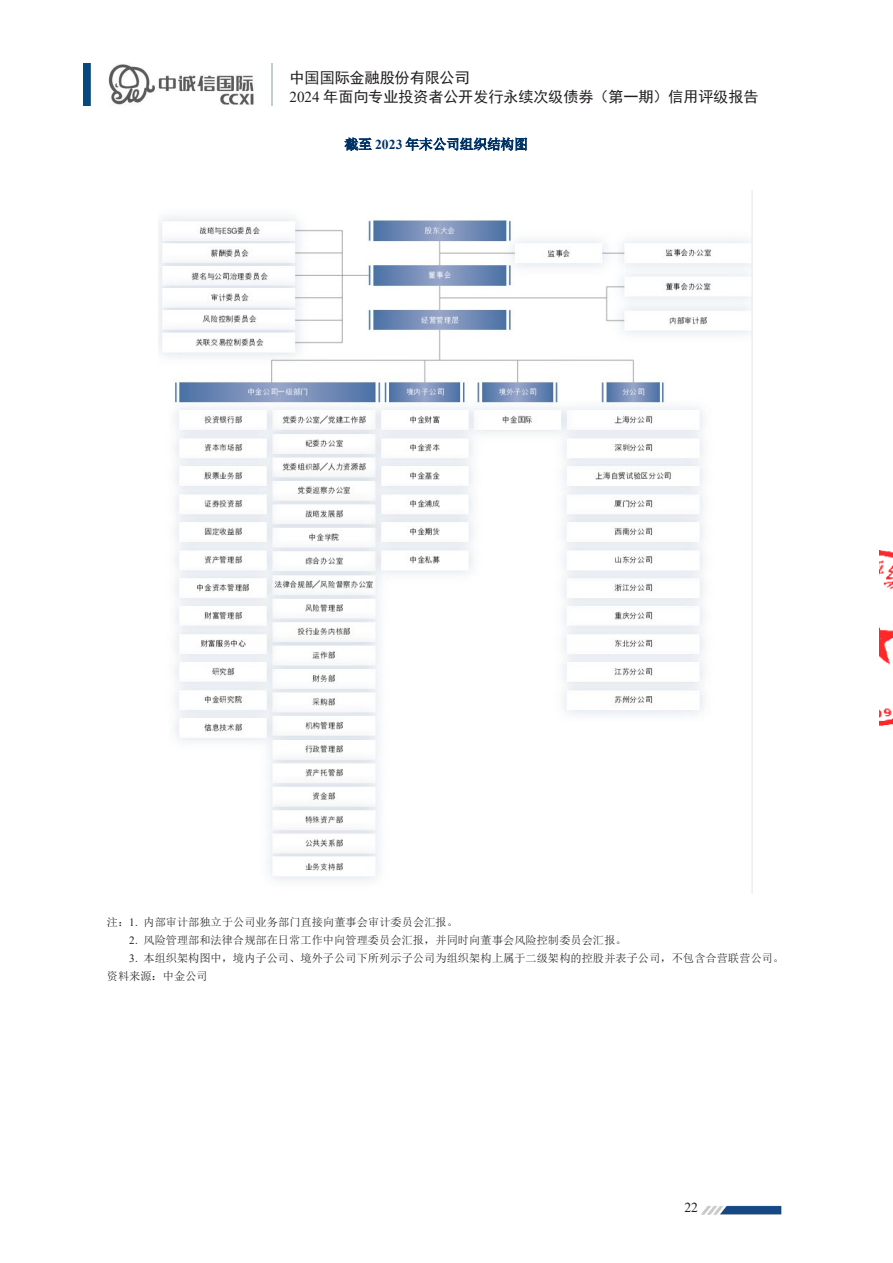
<style>
.page{position:relative;width:893px;height:1263px;background:#fff}
.page>*{position:absolute;margin:0;border:0;box-sizing:border-box;transform-origin:0 0}
.t1{font:15.15px/19.5px "Sim Hei";color:#231f20}
.t2{font:13.65px "Sim Sun";color:#036}
.t3{font:13.65px "Times New Roman";color:#231f20}
.t4{font:11.1px/18px "Sim Sun";color:#231f20}
.s1{font-family:"Times New Roman"}
.s2{font-family:"Times New Roman";font-weight:700}
</style>
<div class="page">
<img style="left:701px;top:1205px;width:81px;height:10px">
<img style="left:84px;top:63px;width:189px;height:42px">
<img style="left:159px;top:190px;width:593px;height:704px">
<img style="left:879px;top:550px;width:14px;height:177px">
<h1 class="t1" style="left:289px;top:68px;width:471px">中国国际金融股份有限公司<br><span class="s1">2024</span> 年面向专业投资者公开发行永续次级债券（第一期）信用评级报告</h1>
<p class="t2" style="left:345px;top:137px;width:185px">截至 <span class="s2">2023</span> 年末公司组织结构图</p>
<p class="t4" style="left:107px;top:913px;width:352px">注：<span class="s1">1.</span> 内部审计部独立于公司业务部门直接向董事会审计委员会汇报。</p>
<p class="t4" style="left:129px;top:931px;width:499px"><span class="s1">2.</span> 风险管理部和法律合规部在日常工作中向管理委员会汇报，并同时向董事会风险控制委员会汇报。</p>
<p class="t4" style="left:107px;top:949px;width:679px;text-indent:22px"><span class="s1">3.</span> 本组织架构图中，境内子公司、境外子公司下所列示子公司为组织架构上属于二级架构的控股并表子公司，不包含合营联营公司。资料来源：中金公司</p>
<p class="t3" style="left:684px;top:1198px;width:15px">22</p>
</div>
